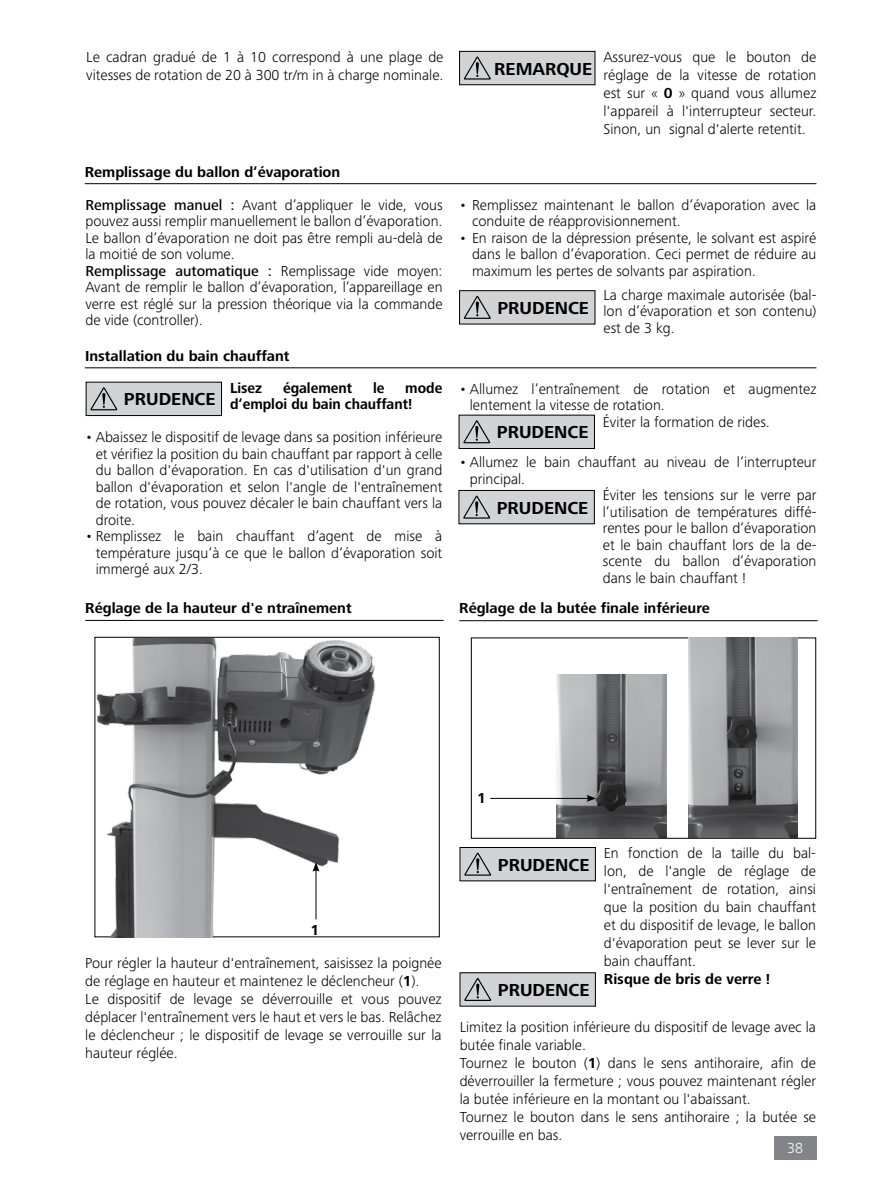
<style>
.page{position:relative;width:893px;height:1187px;background:#fff}
.page>*{position:absolute;margin:0;border:0;box-sizing:border-box;transform-origin:0 0}
.t1{font:700 18px "Frutiger Next IKA";color:#000}
.t2{font:300 15px/18px "Frutiger Next IKA";color:#000;text-align:justify}
.t3{font:700 15px "Frutiger Next IKA";color:#000}
.t4{font:700 15px/16.5px "Frutiger Next IKA";color:#000;scale:.95 1}
.t5{font:300 15px "Frutiger Next IKA";color:#fff}
.s1{font-weight:700}
.s2{font-weight:500}
</style>
<div class="page">
<div style="left:774px;top:1135px;width:42px;height:24px;background:#838487"></div>
<div style="left:460px;top:291px;width:135px;height:33px;background:#d1d3d4"></div>
<div style="left:459px;top:290px;width:136px;height:34px;border:1px solid #000"></div>
<svg style="left:464px;top:295px;width:27px;height:24px"></svg>
<div style="left:459px;top:415px;width:135px;height:33px;background:#d1d3d4"></div>
<div style="left:459px;top:415px;width:136px;height:34px;border:1px solid #000"></div>
<svg style="left:463px;top:420px;width:27px;height:24px"></svg>
<div style="left:459px;top:490px;width:135px;height:34px;background:#d1d3d4"></div>
<div style="left:459px;top:490px;width:136px;height:34px;border:1px solid #000"></div>
<svg style="left:463px;top:495px;width:27px;height:24px"></svg>
<div style="left:460px;top:847px;width:135px;height:33px;background:#d1d3d4"></div>
<div style="left:460px;top:847px;width:136px;height:34px;border:1px solid #000"></div>
<svg style="left:464px;top:852px;width:27px;height:24px"></svg>
<div style="left:460px;top:972px;width:135px;height:34px;background:#d1d3d4"></div>
<svg style="left:464px;top:977px;width:27px;height:24px"></svg>
<hr style="left:85px;top:183px;width:731px;height:1px;background:#000">
<hr style="left:85px;top:367px;width:731px;height:1px;background:#000">
<hr style="left:85px;top:620px;width:359px;height:1px;background:#000">
<hr style="left:459px;top:620px;width:359px;height:1px;background:#000">
<div style="left:86px;top:382px;width:136px;height:33px;background:#d1d3d4"></div>
<div style="left:86px;top:382px;width:136px;height:34px;border:1px solid #000"></div>
<svg style="left:90px;top:387px;width:27px;height:24px"></svg>
<img style="left:96px;top:638px;width:280px;height:298px">
<hr style="left:316px;top:869px;width:1px;height:50px;background:#000">
<svg style="left:313px;top:862px;width:6px;height:9px"></svg>
<img style="left:557px;top:674px;width:110px;height:163px">
<img style="left:689px;top:637px;width:108px;height:200px">
<hr style="left:490px;top:798px;width:99px;height:1px;background:#000">
<svg style="left:587px;top:794px;width:9px;height:7px"></svg>
<div style="left:460px;top:51px;width:135px;height:34px;background:#d1d3d4"></div>
<div style="left:459px;top:51px;width:136px;height:34px;border:1px solid #000"></div>
<svg style="left:464px;top:56px;width:27px;height:24px"></svg>
<p class="t2" style="left:86px;top:48px;width:359px">Le cadran gradué de 1 à 10 correspond à une plage de vitesses de rotation de 20 à 300 tr/m in à charge nominale.</p>
<p class="t1" style="left:494px;top:58px;width:99px">REMARQUE</p>
<p class="t2" style="left:603px;top:48px;width:214px">Assurez-vous que le bouton de réglage de la vitesse de rotation est sur « <span class="s1">0</span> » quand vous allumez l'appareil à l'interrupteur secteur.<br>Sinon, un signal d'alerte retentit.</p>
<p class="t3" style="left:85px;top:163px;width:257px">Remplissage du ballon d‘évaporation</p>
<p class="t2" style="left:85px;top:196px;width:359px;line-height:16.5px;text-align:left"><span class="s2">Remplissage manuel :</span> Avant d‘appliquer le vide, vous pouvez aussi remplir manuellement le ballon d‘évaporation.<br>Le ballon d‘évaporation ne doit pas être rempli au-delà de la moitié de son volume.<br><span class="s2">Remplissage automatique :</span> Remplissage vide moyen:<br>Avant de remplir le ballon d‘évaporation, l‘appareillage en verre est réglé sur la pression théorique via la commande de vide (controller).</p>
<p class="t3" style="left:85px;top:347px;width:206px">Installation du bain chauffant</p>
<p class="t4" style="left:230px;top:380px;width:225px;text-indent:175px">mode d‘emploi du bain chauffant!</p>
<p class="t2" style="left:96px;top:429px;width:348px;line-height:16.5px;text-indent:-11px">• Abaissez le dispositif de levage dans sa position inférieure et vérifiez la position du bain chauffant par rapport à celle du ballon d'évaporation. En cas d'utilisation d'un grand ballon d'évaporation et selon l'angle de l'entraînement de rotation, vous pouvez décaler le bain chauffant vers la droite.</p>
<p class="t2" style="left:96px;top:528px;width:348px;line-height:16.5px;text-indent:-11px">• Remplissez le bain chauffant d‘agent de mise à température jusqu‘à ce que le ballon d‘évaporation soit immergé aux 2/3.</p>
<p class="t4" style="left:230px;top:380px;width:35px">Lisez</p>
<p class="t4" style="left:283px;top:380px;width:74px">également</p>
<p class="t4" style="left:373px;top:380px;width:13px">le</p>
<p class="t1" style="left:124px;top:389px;width:93px">PRUDENCE</p>
<p class="t2" style="left:472px;top:196px;width:346px;line-height:16.5px;text-indent:-13px">• Remplissez maintenant le ballon d‘évaporation avec la conduite de réapprovisionnement.</p>
<p class="t2" style="left:472px;top:229px;width:346px;line-height:16.5px;text-indent:-13px">• En raison de la dépression présente, le solvant est aspiré dans le ballon d‘évaporation. Ceci permet de réduire au maximum les pertes de solvants par aspiration.</p>
<p class="t2" style="left:603px;top:286px;width:214px;line-height:16.5px">La charge maximale autorisée (bal&shy;lon d‘évaporation et son contenu) est de 3 kg.</p>
<p class="t1" style="left:497px;top:297px;width:93px">PRUDENCE</p>
<p class="t2" style="left:459px;top:380px;width:359px">• Allumez l‘entraînement de rotation et augmentez</p>
<p class="t2" style="left:470px;top:396px;width:196px">lentement la vitesse de rotation.</p>
<p class="t2" style="left:603px;top:413px;width:168px">Éviter la formation de rides.</p>
<p class="t2" style="left:459px;top:453px;width:359px">• Allumez le bain chauffant au niveau de l‘interrupteur</p>
<p class="t2" style="left:470px;top:470px;width:57px">principal.</p>
<p class="t2" style="left:603px;top:486px;width:215px">Éviter les tensions sur le verre par</p>
<p class="t2" style="left:603px;top:503px;width:215px">l‘utilisation de températures diffé-</p>
<p class="t2" style="left:603px;top:519px;width:215px">rentes pour le ballon d‘évaporation</p>
<p class="t2" style="left:603px;top:536px;width:215px">et le bain chauffant lors de la de-</p>
<p class="t2" style="left:603px;top:552px;width:215px">scente du ballon d‘évaporation</p>
<p class="t2" style="left:603px;top:569px;width:145px">dans le bain chauffant !</p>
<p class="t1" style="left:497px;top:422px;width:93px">PRUDENCE</p>
<p class="t1" style="left:497px;top:497px;width:93px">PRUDENCE</p>
<p class="t3" style="left:85px;top:599px;width:268px">Réglage de la hauteur d'e ntraînement</p>
<p class="t3" style="left:459px;top:599px;width:252px">Réglage de la butée finale inférieure</p>
<p class="t3" style="left:311px;top:921px;width:10px">1</p>
<p class="t2" style="left:85px;top:954px;width:358px;text-align:left">Pour régler la hauteur d'entraînement, saisissez la poignée de réglage en hauteur et maintenez le déclencheur (<span class="s1">1</span>).<br>Le dispositif de levage se déverrouille et vous pouvez déplacer l'entraînement vers le haut et vers le bas. Relâchez le déclencheur ; le dispositif de levage se verrouille sur la hauteur réglée.</p>
<p class="t3" style="left:477px;top:789px;width:10px">1</p>
<p class="t2" style="left:604px;top:843px;width:214px">En fonction de la taille du bal&shy;lon, de l'angle de réglage de l'entraînement de rotation, ainsi que la position du bain chauffant et du dispositif de levage, le ballon d'évaporation peut se lever sur le bain chauffant.</p>
<p class="t3" style="left:604px;top:970px;width:168px">Risque de bris de verre !</p>
<p class="t2" style="left:460px;top:1017px;width:358px;text-align:left">Limitez la position inférieure du dispositif de levage avec la butée finale variable.<br>Tournez le bouton (<span class="s1">1</span>) dans le sens antihoraire, afin de déverrouiller la fermeture ; vous pouvez maintenant régler la butée inférieure en la montant ou l'abaissant.<br>Tournez le bouton dans le sens antihoraire ; la butée se verrouille en bas.</p>
<p class="t1" style="left:498px;top:854px;width:93px">PRUDENCE</p>
<p class="t1" style="left:498px;top:979px;width:93px">PRUDENCE</p>
<p class="t5" style="left:787px;top:1139px;width:17px">38</p>
</div>
